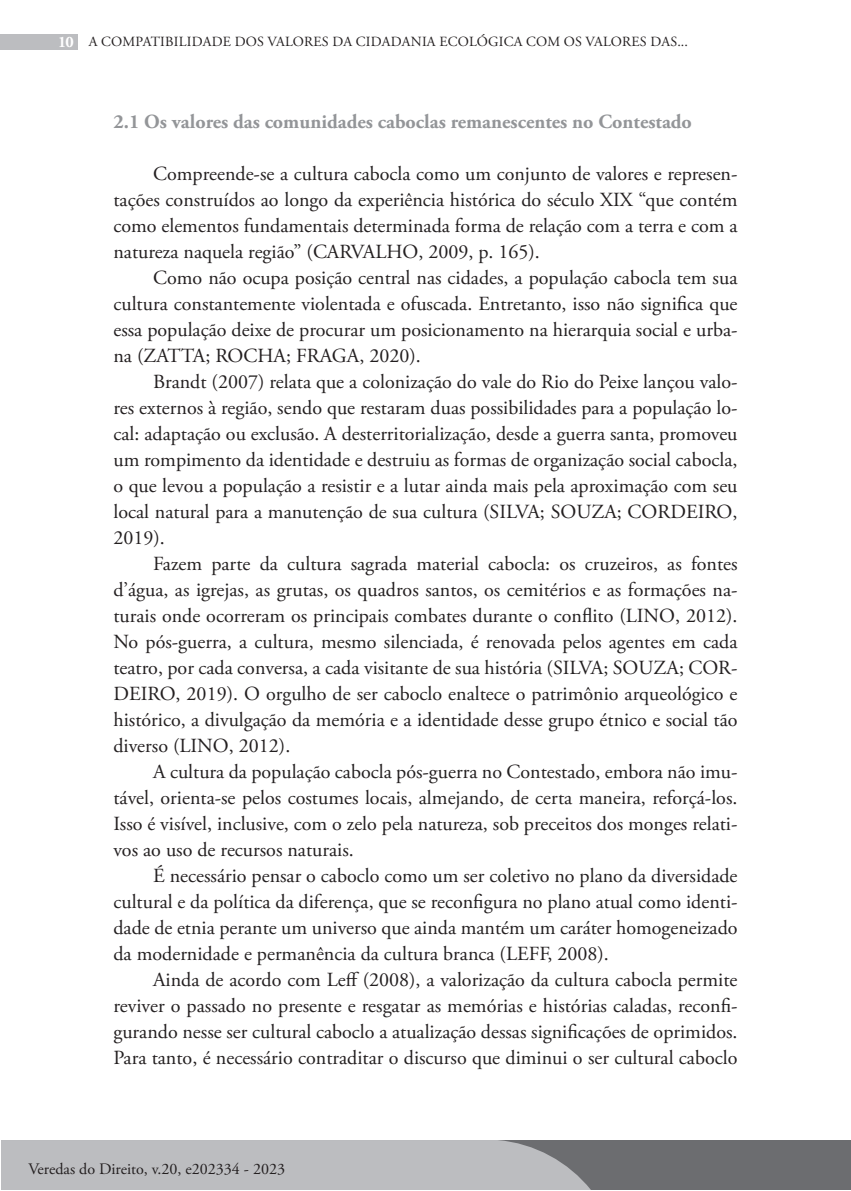
<style>
.page{position:relative;width:851px;height:1191px;background:#fff}
.page>*{position:absolute;margin:0;border:0;box-sizing:border-box;transform-origin:0 0}
.t1{font:20px/26px "Adobe Garamond Pro";color:#231f20;text-align:justify}
.t2{font:700 20px "Adobe Garamond Pro";color:#939598}
.t3{font:16px "Adobe Garamond Pro";color:#231f20}
.t4{font:14px "Adobe Garamond Pro";letter-spacing:.015em;color:#231f20}
.s1{font-weight:700;font-size:16px;color:#fff}
</style>
<div class="page">
<div style="left:1px;top:1140px;width:849px;height:50px;background:#6c6d70"></div>
<div style="left:0;top:34px;width:77px;height:16px;background:#bcbdc0"></div>
<div style="left:1px;top:1140px;width:590px;height:50px;background:#bcbdc0"></div>
<p class="t4" style="left:59px;top:34px;width:630px"><span class="s1">10</span> A COMPATIBILIDADE DOS VALORES DA CIDADANIA ECOLÓGICA COM OS VALORES DAS...</p>
<p class="t2" style="left:113px;top:110px;width:580px">2.1 Os valores das comunidades caboclas remanescentes no Contestado</p>
<p class="t1" style="left:113px;top:161px;width:625px;text-indent:40px">Compreende-se a cultura cabocla como um conjunto de valores e represen&shy;tações construídos ao longo da experiência histórica do século XIX “que contém como elementos fundamentais determinada forma de relação com a terra e com a natureza naquela região” (CARVALHO, 2009, p. 165).</p>
<p class="t1" style="left:113px;top:265px;width:625px;text-indent:40px">Como não ocupa posição central nas cidades, a população cabocla tem sua cultura constantemente violentada e ofuscada. Entretanto, isso não significa que essa população deixe de procurar um posicionamento na hierarquia social e urba&shy;na (ZATTA; ROCHA; FRAGA, 2020).</p>
<p class="t1" style="left:113px;top:369px;width:625px;text-indent:40px">Brandt (2007) relata que a colonização do vale do Rio do Peixe lançou valo&shy;res externos à região, sendo que restaram duas possibilidades para a população lo&shy;cal: adaptação ou exclusão. A desterritorialização, desde a guerra santa, promoveu um rompimento da identidade e destruiu as formas de organização social cabocla, o que levou a população a resistir e a lutar ainda mais pela aproximação com seu local natural para a manutenção de sua cultura (SILVA; SOUZA; CORDEIRO, 2019).</p>
<p class="t1" style="left:113px;top:551px;width:625px;text-indent:40px">Fazem parte da cultura sagrada material cabocla: os cruzeiros, as fontes d’água, as igrejas, as grutas, os quadros santos, os cemitérios e as formações na&shy;turais onde ocorreram os principais combates durante o conflito (LINO, 2012).<br>No pós-guerra, a cultura, mesmo silenciada, é renovada pelos agentes em cada teatro, por cada conversa, a cada visitante de sua história (SILVA; SOUZA; COR-DEIRO, 2019). O orgulho de ser caboclo enaltece o patrimônio arqueológico e histórico, a divulgação da memória e a identidade desse grupo étnico e social tão diverso (LINO, 2012).</p>
<p class="t1" style="left:113px;top:759px;width:625px;text-indent:40px">A cultura da população cabocla pós-guerra no Contestado, embora não imu&shy;tável, orienta-se pelos costumes locais, almejando, de certa maneira, reforçá-los.<br>Isso é visível, inclusive, com o zelo pela natureza, sob preceitos dos monges relati&shy;vos ao uso de recursos naturais.</p>
<p class="t1" style="left:113px;top:863px;width:625px;text-indent:40px">É necessário pensar o caboclo como um ser coletivo no plano da diversidade cultural e da política da diferença, que se reconfigura no plano atual como identi&shy;dade de etnia perante um universo que ainda mantém um caráter homogeneizado da modernidade e permanência da cultura branca (LEFF, 2008).</p>
<p class="t1" style="left:113px;top:967px;width:625px;text-indent:40px">Ainda de acordo com Leff (2008), a valorização da cultura cabocla permite reviver o passado no presente e resgatar as memórias e histórias caladas, reconfi&shy;gurando nesse ser cultural caboclo a atualização dessas significações de oprimidos.<br>Para tanto, é necessário contraditar o discurso que diminui o ser cultural caboclo</p>
<p class="t3" style="left:28px;top:1159px;width:258px">Veredas do Direito, v.20, e202334 - 2023</p>
</div>
